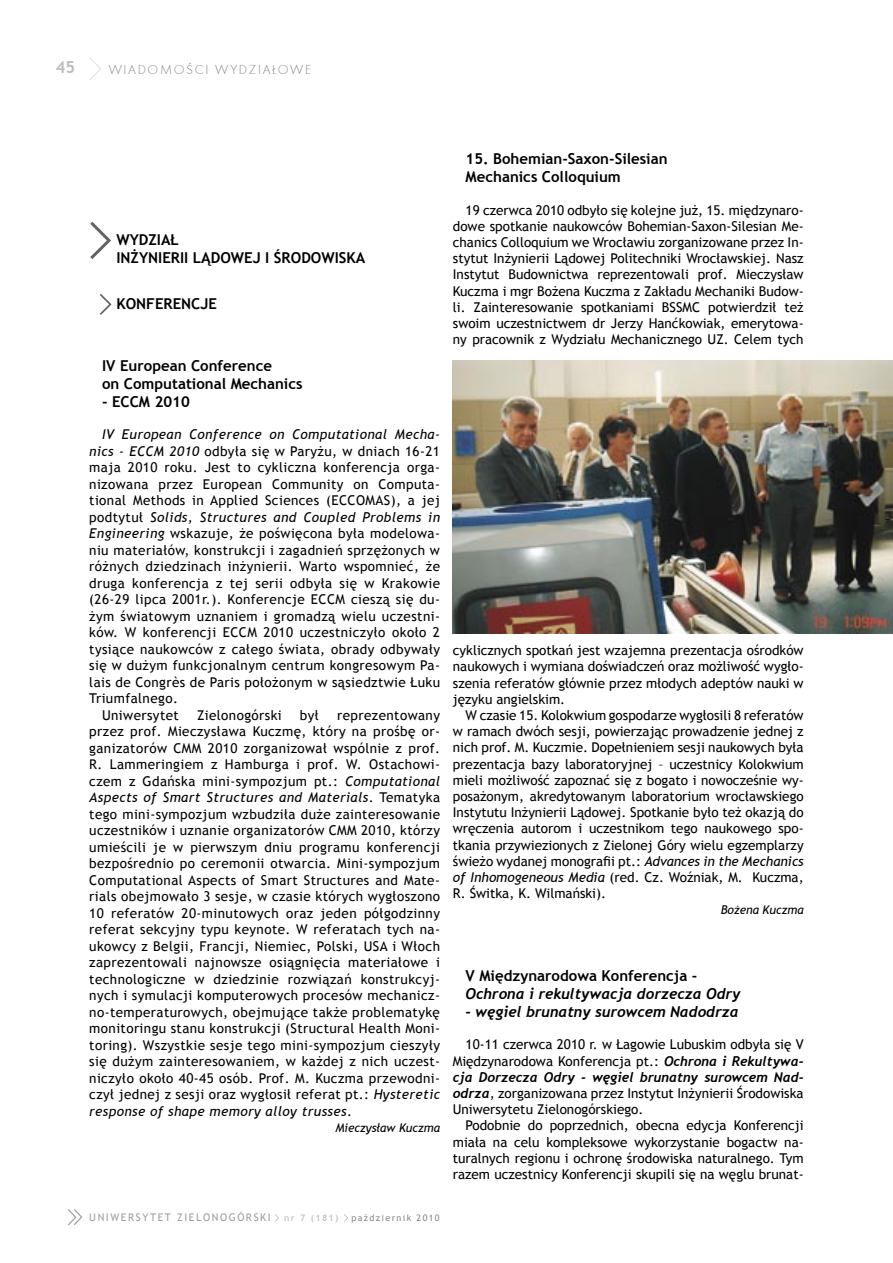
<style>
.page{position:relative;width:893px;height:1263px;background:#fff}
.page>*{position:absolute;margin:0;border:0;box-sizing:border-box;transform-origin:0 0}
.t1{font:700 16.5px "Trebuchet MS";color:#bcbcbc}
.t2{font:700 15px/18px "Trebuchet MS";color:#000}
.t3{font:italic 700 15px "Trebuchet";color:#000}
.t4{font:13.5px/16.2px "Trebuchet MS";letter-spacing:.03em;color:#000;text-align:justify}
.t5{font:13.5px/16.2px "Trebuchet MS";color:#000;text-align:right}
.t6{font:italic 13.5px "Trebuchet MS";letter-spacing:.03em;color:#000}
.t7{font:italic 700 13.5px "Trebuchet";color:#000}
.t8{font:13.5px "Futura TEE Ligh";letter-spacing:.12em;color:#888}
.t9{font:italic 12px "Trebuchet MS";color:#000}
.t10{font:10.5px "Trebuchet MS";letter-spacing:.15em;color:#9f9f9f}
.t11{font:9px "Trebuchet MS";letter-spacing:.15em;color:#888}
.t12{font:700 9px "Trebuchet MS";color:#c6c5c6}
.s1{font-style:italic}
.s2{font-style:normal}
.s3{font-family:"Trebuchet";font-weight:700;font-style:italic}
</style>
<div class="page">
<svg style="left:90px;top:58px;width:11px;height:22px"></svg>
<svg style="left:68px;top:1209px;width:14px;height:16px"></svg>
<svg style="left:275px;top:1214px;width:4px;height:8px"></svg>
<svg style="left:344px;top:1214px;width:4px;height:8px"></svg>
<svg style="left:90px;top:222px;width:21px;height:37px"></svg>
<svg style="left:100px;top:294px;width:12px;height:21px"></svg>
<img style="left:453px;top:360px;width:440px;height:274px">
<p class="t1" style="left:56px;top:57px;width:21px">45</p>
<p class="t8" style="left:109px;top:61px;width:204px">WIADOMOŒCI WYDZIA£OWE</p>
<p class="t2" style="left:116px;top:230px;width:250px">WYDZIAŁ<br>INŻYNIERII LĄDOWEJ I ŚRODOWISKA</p>
<p class="t2" style="left:116px;top:295px;width:102px">KONFERENCJE</p>
<p class="t2" style="left:102px;top:356px;width:202px">IV European Conference<br>on Computational Mechanics</p>
<p class="t2" style="left:102px;top:392px;width:89px">- ECCM 2010</p>
<p class="t6" style="left:102px;top:426px;width:339px">IV European Conference on Computational Mecha-</p>
<p class="t4" style="left:89px;top:443px;width:352px"><span class="s1">nics - ECCM 2010</span> odbyła się w Paryżu, w dniach 16-21</p>
<p class="t4" style="left:89px;top:459px;width:352px">maja 2010 roku. Jest to cykliczna konferencja orga-</p>
<p class="t4" style="left:89px;top:476px;width:352px">nizowana przez European Community on Computa-</p>
<p class="t4" style="left:89px;top:492px;width:352px">tional Methods in Applied Sciences (ECCOMAS), a jej</p>
<p class="t6" style="left:89px;top:509px;width:352px"><span class="s2">podtytuł</span> Solids, Structures and Coupled Problems in</p>
<p class="t4" style="left:89px;top:525px;width:352px"><span class="s1">Engineering</span> wskazuje, że poświęcona była modelowa-</p>
<p class="t4" style="left:89px;top:542px;width:352px">niu materiałów, konstrukcji i zagadnień sprzężonych w</p>
<p class="t4" style="left:89px;top:558px;width:352px">różnych dziedzinach inżynierii. Warto wspomnieć, że</p>
<p class="t4" style="left:89px;top:575px;width:352px">druga konferencja z tej serii odbyła się w Krakowie</p>
<p class="t4" style="left:89px;top:591px;width:352px">(26-29 lipca 2001r.). Konferencje ECCM cieszą się du-</p>
<p class="t4" style="left:89px;top:608px;width:352px">żym światowym uznaniem i gromadzą wielu uczestni-</p>
<p class="t4" style="left:89px;top:624px;width:352px">ków. W konferencji ECCM 2010 uczestniczyło około 2</p>
<p class="t4" style="left:89px;top:641px;width:352px">tysiące naukowców z całego świata, obrady odbywały</p>
<p class="t4" style="left:89px;top:657px;width:352px">się w dużym funkcjonalnym centrum kongresowym Pa-</p>
<p class="t4" style="left:89px;top:674px;width:352px">lais de Congrès de Paris położonym w sąsiedztwie Łuku</p>
<p class="t4" style="left:89px;top:690px;width:90px">Triumfalnego.</p>
<p class="t4" style="left:102px;top:707px;width:78px">Uniwersytet</p>
<p class="t4" style="left:197px;top:707px;width:86px">Zielonogórski</p>
<p class="t4" style="left:300px;top:707px;width:21px">był</p>
<p class="t4" style="left:89px;top:707px;width:352px;text-indent:248px">reprezentowany przez prof. Mieczysława Kuczmę, który na prośbę or&shy;ganizatorów CMM 2010 zorganizował wspólnie z prof.<br>R. Lammeringiem z Hamburga i prof. W. Ostachowi&shy;czem z Gdańska mini-sympozjum pt.: <span class="s1">Computational Aspects of Smart Structures and Materials</span>. Tematyka tego mini-sympozjum wzbudziła duże zainteresowanie uczestników i uznanie organizatorów CMM 2010, którzy umieścili je w pierwszym dniu programu konferencji bezpośrednio po ceremonii otwarcia. Mini-sympozjum Computational Aspects of Smart Structures and Mate&shy;rials obejmowało 3 sesje, w czasie których wygłoszono 10 referatów 20-minutowych oraz jeden półgodzinny referat sekcyjny typu keynote. W referatach tych na&shy;ukowcy z Belgii, Francji, Niemiec, Polski, USA i Włoch zaprezentowali najnowsze osiągnięcia materiałowe i technologiczne w dziedzinie rozwiązań konstrukcyj&shy;nych i symulacji komputerowych procesów mechanicz&shy;no-temperaturowych, obejmujące także problematykę monitoringu stanu konstrukcji (Structural Health Moni&shy;toring). Wszystkie sesje tego mini-sympozjum cieszyły się dużym zainteresowaniem, w każdej z nich uczest&shy;niczyło około 40-45 osób. Prof. M. Kuczma przewodni&shy;czył jednej z sesji oraz wygłosił referat pt.: <span class="s1">Hysteretic response of shape memory alloy trusses</span>.</p>
<p class="t9" style="left:335px;top:1121px;width:106px">Mieczysław Kuczma</p>
<p class="t10" style="left:89px;top:1211px;width:183px">UNIWERSYTET ZIELONOGÓRSKI</p>
<p class="t12" style="left:284px;top:1212px;width:56px">nr 7 (181)</p>
<p class="t11" style="left:351px;top:1212px;width:90px">październik 2010</p>
<p class="t2" style="left:466px;top:150px;width:203px">15. Bohemian-Saxon-Silesian<br>Mechanics Colloquium</p>
<p class="t4" style="left:453px;top:202px;width:352px;text-indent:13px">19 czerwca 2010 odbyło się kolejne już, 15. międzynaro&shy;dowe spotkanie naukowców Bohemian-Saxon-Silesian Me&shy;chanics Colloquium we Wrocławiu zorganizowane przez In&shy;stytut Inżynierii Lądowej Politechniki Wrocławskiej. Nasz Instytut Budownictwa reprezentowali prof. Mieczysław Kuczma i mgr Bożena Kuczma z Zakładu Mechaniki Budow&shy;li. Zainteresowanie spotkaniami BSSMC potwierdził też swoim uczestnictwem dr Jerzy Hanćkowiak, emerytowa&shy;ny pracownik z Wydziału Mechanicznego UZ. Celem tych</p>
<p class="t4" style="left:453px;top:642px;width:352px">cyklicznych spotkań jest wzajemna prezentacja ośrodków naukowych i wymiana doświadczeń oraz możliwość wygło&shy;szenia referatów głównie przez młodych adeptów nauki w języku angielskim.</p>
<p class="t4" style="left:453px;top:707px;width:352px;text-indent:13px">W czasie 15. Kolokwium gospodarze wygłosili 8 referatów w ramach dwóch sesji, powierzając prowadzenie jednej z nich prof. M. Kuczmie. Dopełnieniem sesji naukowych była prezentacja bazy laboratoryjnej – uczestnicy Kolokwium mieli możliwość zapoznać się z bogato i nowocześnie wy&shy;posażonym, akredytowanym laboratorium wrocławskiego Instytutu Inżynierii Lądowej. Spotkanie było też okazją do wręczenia autorom i uczestnikom tego naukowego spo&shy;tkania przywiezionych z Zielonej Góry wielu egzemplarzy świeżo wydanej monografii pt.: <span class="s1">Advances in the Mechanics of Inhomogeneous Media</span> (red. Cz. Woźniak, M. Kuczma, R. Świtka, K. Wilmański).</p>
<p class="t9" style="left:721px;top:903px;width:84px">Bożena Kuczma</p>
<p class="t2" style="left:466px;top:967px;width:233px">V Międzynarodowa Konferencja -</p>
<p class="t3" style="left:466px;top:984px;width:277px">Ochrona i rekultywacja dorzecza Odry</p>
<p class="t3" style="left:466px;top:1002px;width:275px">- węgiel brunatny surowcem Nadodrza</p>
<p class="t5" style="left:453px;top:1037px;width:352px">10-11 czerwca 2010 r. w Łagowie Lubuskim odbyła się V<br>Międzynarodowa Konferencja pt.: <span class="s3">Ochrona i Rekultywa-</span></p>
<p class="t7" style="left:453px;top:1069px;width:352px">cja Dorzecza Odry - węgiel brunatny surowcem Nad-</p>
<p class="t5" style="left:453px;top:1085px;width:352px;text-align:left"><span class="s3">odrza</span>, zorganizowana przez Instytut Inżynierii Środowiska<br>Uniwersytetu Zielonogórskiego.</p>
<p class="t4" style="left:453px;top:1118px;width:352px;text-indent:13px">Podobnie do poprzednich, obecna edycja Konferencji miała na celu kompleksowe wykorzystanie bogactw na&shy;turalnych regionu i ochronę środowiska naturalnego. Tym razem uczestnicy Konferencji skupili się na węglu brunat-</p>
</div>
